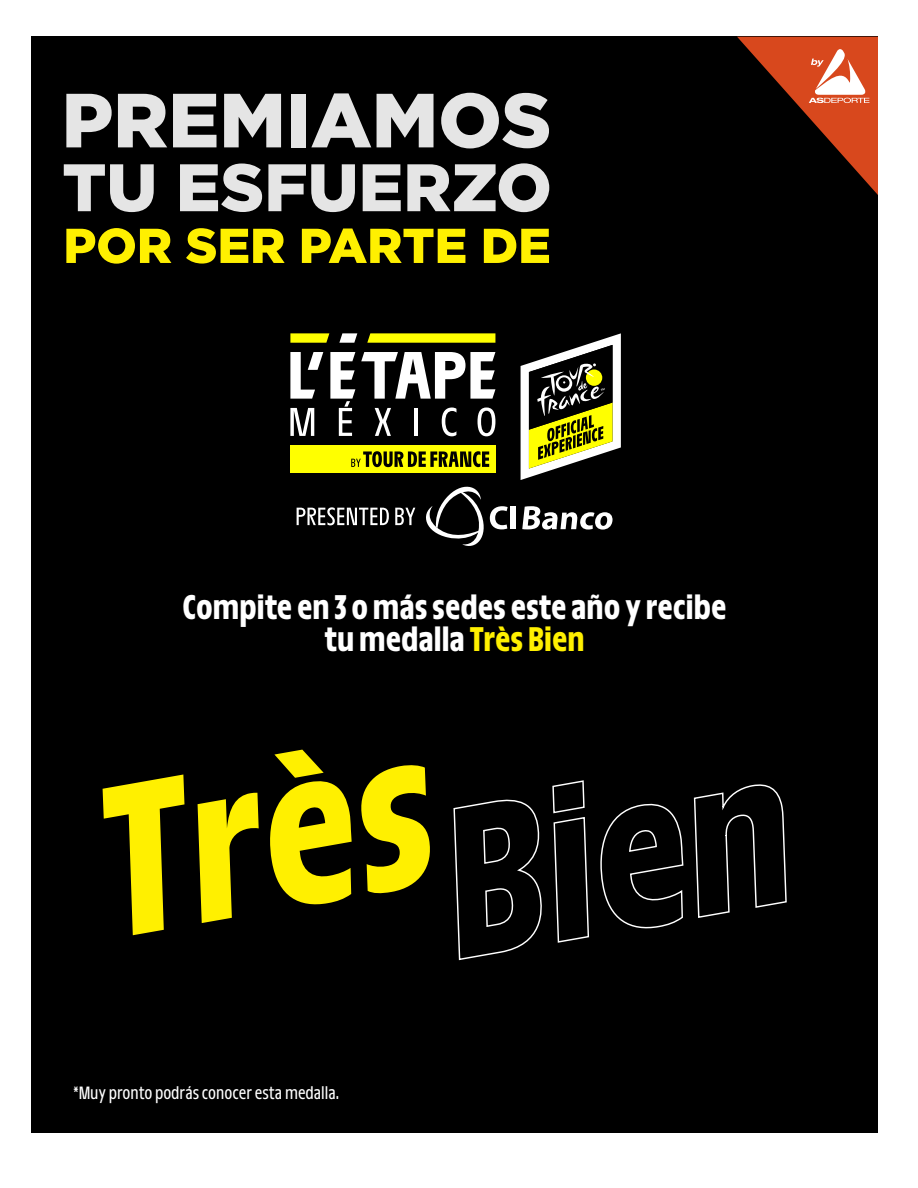
<style>
.page{position:relative;width:918px;height:1188px;background:#fff}
.page>*{position:absolute;margin:0;border:0;box-sizing:border-box;transform-origin:0 0}
.t1{font:226.5px "Galibier Etroit Bolditalic";color:#fff000}
.t2{font:700 36.15px/31.8px "Galibier Etroit";color:#fff;text-align:center}
.t3{font:18.75px "Galibier Etroit";color:#fff}
.s1{color:#fff000}
</style>
<div class="page">
<div style="left:31px;top:37px;width:847px;height:1096px;background:#000"></div>
<svg style="left:737px;top:37px;width:141px;height:158px"></svg>
<svg style="left:66px;top:94px;width:46px;height:53px"></svg>
<svg style="left:118px;top:94px;width:49px;height:53px"></svg>
<svg style="left:173px;top:94px;width:44px;height:53px"></svg>
<svg style="left:224px;top:94px;width:57px;height:53px"></svg>
<div style="left:291px;top:94px;width:15px;height:53px;background:#e5e5e5"></div>
<svg style="left:311px;top:93px;width:60px;height:54px"></svg>
<svg style="left:377px;top:94px;width:57px;height:53px"></svg>
<svg style="left:441px;top:93px;width:108px;height:55px"></svg>
<svg style="left:64px;top:164px;width:90px;height:48px"></svg>
<svg style="left:180px;top:164px;width:82px;height:48px"></svg>
<svg style="left:268px;top:164px;width:87px;height:48px"></svg>
<svg style="left:363px;top:164px;width:38px;height:47px"></svg>
<svg style="left:407px;top:163px;width:142px;height:49px"></svg>
<svg style="left:66px;top:228px;width:105px;height:36px"></svg>
<svg style="left:186px;top:228px;width:99px;height:36px"></svg>
<svg style="left:302px;top:229px;width:163px;height:34px"></svg>
<svg style="left:484px;top:229px;width:65px;height:34px"></svg>
<svg style="left:453px;top:799px;width:89px;height:162px"></svg>
<svg style="left:552px;top:780px;width:38px;height:163px"></svg>
<svg style="left:600px;top:803px;width:84px;height:126px"></svg>
<svg style="left:693px;top:784px;width:94px;height:134px"></svg>
<svg style="left:367px;top:333px;width:128px;height:10px"></svg>
<div style="left:290px;top:445px;width:205px;height:28px;background:#ff0"></div>
<svg style="left:290px;top:333px;width:39px;height:10px"></svg>
<svg style="left:351px;top:451px;width:138px;height:16px"></svg>
<svg style="left:290px;top:408px;width:24px;height:28px"></svg>
<svg style="left:375px;top:408px;width:16px;height:28px"></svg>
<hr style="left:414px;top:408px;width:4px;height:28px;background:#fff">
<svg style="left:442px;top:408px;width:14px;height:28px"></svg>
<svg style="left:478px;top:408px;width:17px;height:28px"></svg>
<svg style="left:330px;top:352px;width:25px;height:84px"></svg>
<svg style="left:361px;top:352px;width:134px;height:47px"></svg>
<svg style="left:290px;top:352px;width:33px;height:47px"></svg>
<svg style="left:339px;top:333px;width:18px;height:10px"></svg>
<div style="left:511px;top:507px;width:5px;height:22px;background:#fff"></div>
<svg style="left:522px;top:506px;width:91px;height:24px"></svg>
<svg style="left:297px;top:507px;width:92px;height:18px"></svg>
<svg style="left:395px;top:486px;width:113px;height:60px"></svg>
<svg style="left:521px;top:333px;width:100px;height:147px"></svg>
<p class="t2" style="left:183px;top:592px;width:545px">Compite en 3 o más sedes este año y recibe tu medalla <span class="s1">Très Bien</span></p>
<h1 class="t1" style="left:79px;top:753px;width:340px;rotate:-10deg">Très</h1>
<p class="t3" style="left:73px;top:1083px;width:268px">*Muy pronto podrás conocer esta medalla.</p>
</div>
